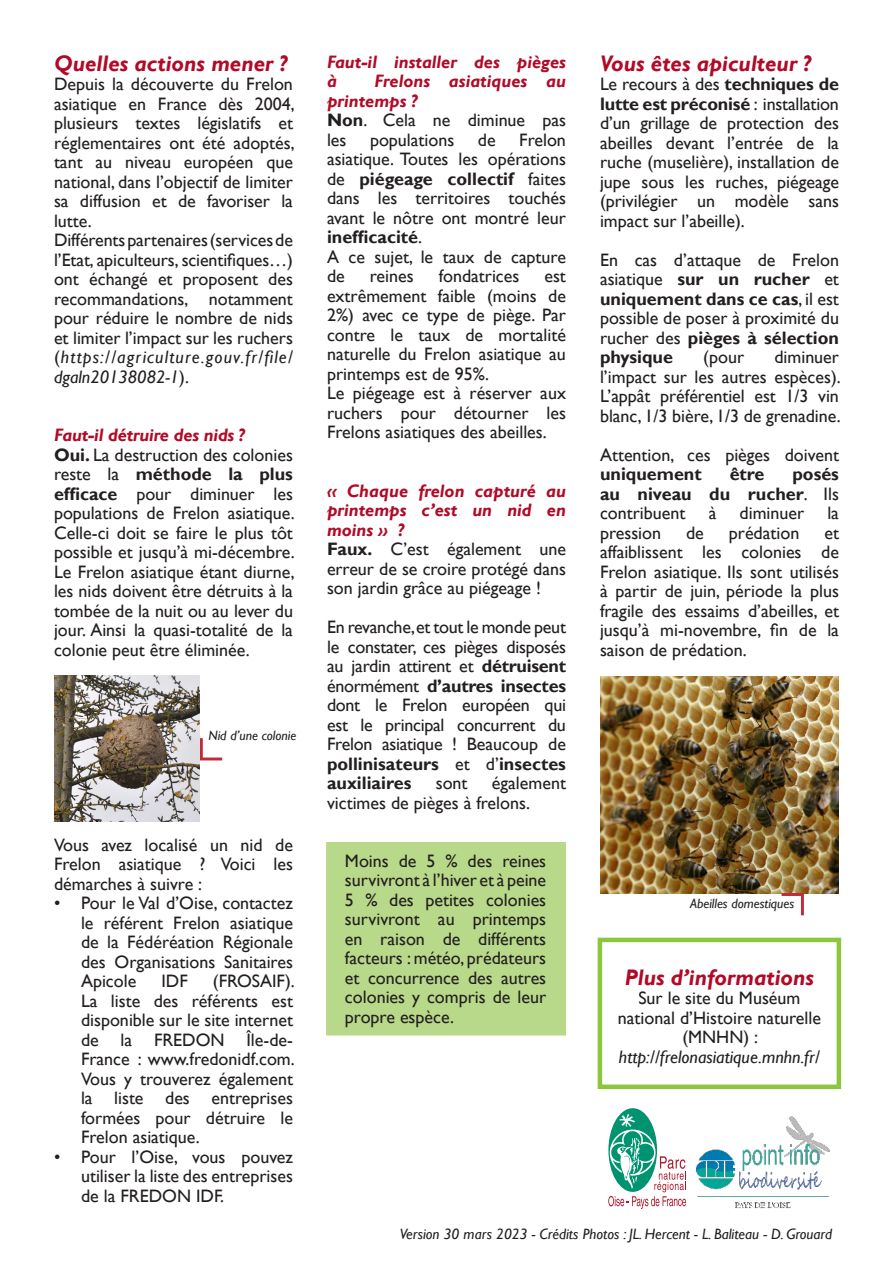
<style>
.page{position:relative;width:893px;height:1263px;background:#fff}
.page>*{position:absolute;margin:0;border:0;box-sizing:border-box;transform-origin:0 0}
.titre{font:italic 700 22.5px "Gill Sans";color:#b00a27}
.titre-2{font:18px/19.5px "Gill Sans";color:#231f20;text-align:justify}
.t1{font:italic 700 18px/19.5px "Gill Sans";color:#b00a27}
.t2{font:700 18px/19.5px "Gill Sans";color:#231f20;text-align:justify}
.t3{font:italic 15px "Gill Sans";color:#231f20}
.t4{font:italic 13.5px "Gill Sans";color:#231f20}
.s1{font-style:italic}
.s2{font-weight:700}
.s3{font-weight:400}
</style>
<div class="page">
<svg style="left:608px;top:1108px;width:78px;height:101px"></svg>
<img style="left:601px;top:676px;width:238px;height:217px">
<svg style="left:200px;top:738px;width:22px;height:22px"></svg>
<img style="left:55px;top:676px;width:145px;height:146px">
<div style="left:326px;top:842px;width:240px;height:193px;background:#b8d989"></div>
<div style="left:598px;top:938px;width:243px;height:151px;border:4px solid #8bc63e"></div>
<img style="left:696px;top:1117px;width:133px;height:92px">
<svg style="left:782px;top:893px;width:22px;height:22px"></svg>
<p class="titre" style="left:54px;top:50px;width:234px">Quelles actions mener ?</p>
<p class="titre-2" style="left:54px;top:75px;width:242px">Depuis la découverte du Frelon asiatique en France dès 2004, plusieurs textes législatifs et réglementaires ont été adoptés, tant au niveau européen que national, dans l’objectif de limiter sa diffusion et de favoriser la lutte.</p>
<p class="titre-2" style="left:54px;top:231px;width:241px">Différents partenaires (services de l’Etat, apiculteurs, scientifiques…) ont échangé et proposent des recommandations, notamment pour réduire le nombre de nids et limiter l’impact sur les ruchers (<span class="s1">https://agriculture.gouv.fr/file/ dgaln20138082-1</span>).</p>
<p class="t1" style="left:54px;top:426px;width:192px">Faut-il détruire des nids ?</p>
<p class="titre-2" style="left:54px;top:445px;width:242px"><span class="s2">Oui.</span> La destruction des colonies reste la <span class="s2">méthode la plus efficace</span> pour diminuer les populations de Frelon asiatique.<br>Celle-ci doit se faire le plus tôt possible et jusqu’à mi-décembre.<br>Le Frelon asiatique étant diurne, les nids doivent être détruits à la tombée de la nuit ou au lever du jour. Ainsi la quasi-totalité de la colonie peut être éliminée.</p>
<p class="t4" style="left:208px;top:728px;width:89px">Nid d’une colonie</p>
<p class="titre-2" style="left:54px;top:835px;width:240px">Vous avez localisé un nid de Frelon asiatique ? Voici les démarches à suivre :</p>
<p class="titre-2" style="left:81px;top:894px;width:213px;text-indent:-27px">• Pour le Val d’Oise, contactez le référent Frelon asiatique de la Fédéréation Régionale des Organisations Sanitaires Apicole</p>
<p class="titre-2" style="left:81px;top:972px;width:215px;text-indent:132px">(FROSAIF).<br>La liste des référents est disponible sur le site internet de la FREDON Île-de-France : www.fredonidf.com.<br>Vous y trouverez également la liste des entreprises formées pour détruire le Frelon asiatique.</p>
<p class="titre-2" style="left:81px;top:1147px;width:213px;text-indent:-27px">• Pour l’Oise, vous pouvez utiliser la liste des entreprises de la FREDON IDF.</p>
<p class="titre-2" style="left:161px;top:972px;width:28px">IDF</p>
<p class="t1" style="left:327px;top:52px;width:240px">Faut-il installer des pièges à</p>
<p class="t1" style="left:327px;top:72px;width:240px;text-indent:48px">Frelons asiatiques au printemps ?</p>
<p class="titre-2" style="left:327px;top:111px;width:240px"><span class="s2">Non</span>. Cela ne diminue pas les</p>
<p class="titre-2" style="left:327px;top:130px;width:240px;text-indent:192px">Frelon asiatique. Toutes les opérations de <span class="s2">piégeage collectif</span> faites dans les territoires touchés avant le nôtre ont montré leur <span class="s2">inefficacité</span>.</p>
<p class="titre-2" style="left:327px;top:247px;width:240px">A ce sujet, le taux de capture de</p>
<p class="titre-2" style="left:370px;top:130px;width:86px">populations</p>
<p class="titre-2" style="left:478px;top:130px;width:19px">de</p>
<p class="titre-2" style="left:370px;top:267px;width:45px">reines</p>
<p class="titre-2" style="left:439px;top:267px;width:82px">fondatrices</p>
<p class="titre-2" style="left:327px;top:267px;width:240px;text-indent:217px">est extrêmement faible (moins de 2%) avec ce type de piège. Par contre le taux de mortalité naturelle du Frelon asiatique au printemps est de 95%.</p>
<p class="titre-2" style="left:327px;top:384px;width:240px">Le piégeage est à réserver aux ruchers pour détourner les Frelons asiatiques des abeilles.</p>
<p class="t1" style="left:327px;top:481px;width:240px;text-align:justify">« Chaque frelon capturé au printemps c’est un nid en moins » ?</p>
<p class="titre-2" style="left:327px;top:540px;width:240px"><span class="s2">Faux.</span> C’est également une erreur de se croire protégé dans son jardin grâce au piégeage !</p>
<p class="titre-2" style="left:327px;top:618px;width:241px">En revanche, et tout le monde peut le constater, ces pièges disposés au jardin attirent et <span class="s2">détruisent </span>énormément <span class="s2">d’autres insectes </span>dont le Frelon européen qui est le principal concurrent du Frelon asiatique ! Beaucoup de <span class="s2">pollinisateurs</span> et d’<span class="s2">insectes auxiliaires</span></p>
<p class="titre-2" style="left:327px;top:774px;width:240px;text-indent:165px">également victimes de pièges à frelons.</p>
<p class="titre-2" style="left:436px;top:774px;width:33px">sont</p>
<p class="titre-2" style="left:345px;top:851px;width:203px">Moins de 5 % des reines survivront à l’hiver et à peine 5 % des petites colonies survivront au printemps en raison de différents facteurs : météo, prédateurs et concurrence des autres colonies y compris de leur propre espèce.</p>
<p class="titre" style="left:600px;top:50px;width:212px">Vous êtes apiculteur ?</p>
<p class="titre-2" style="left:600px;top:75px;width:240px">Le recours à des <span class="s2">techniques de lutte est préconisé</span> : installation d’un grillage de protection des abeilles devant l’entrée de la ruche (muselière), installation de jupe sous les ruches, piégeage (privilégier un modèle sans impact sur l’abeille).</p>
<p class="titre-2" style="left:600px;top:250px;width:240px">En cas d’attaque de Frelon asiatique <span class="s2">sur un rucher</span> et <span class="s2">uniquement dans ce cas</span>, il est possible de poser à proximité du rucher des <span class="s2">pièges à sélection physique</span></p>
<p class="titre-2" style="left:703px;top:348px;width:42px">(pour</p>
<p class="titre-2" style="left:600px;top:348px;width:242px;text-indent:174px">diminuer l’impact sur les autres espèces).<br>L’appât préférentiel est 1/3 vin blanc, 1/3 bière, 1/3 de grenadine.</p>
<p class="titre-2" style="left:600px;top:445px;width:240px">Attention, ces pièges doivent <span class="s2">uniquement</span></p>
<p class="t2" style="left:730px;top:465px;width:36px">être</p>
<p class="t2" style="left:600px;top:465px;width:240px;text-indent:192px">posés au niveau du rucher<span class="s3">. Ils contribuent</span></p>
<p class="titre-2" style="left:709px;top:504px;width:9px">à</p>
<p class="titre-2" style="left:740px;top:504px;width:66px">diminuer</p>
<p class="titre-2" style="left:827px;top:504px;width:13px">la</p>
<p class="titre-2" style="left:600px;top:523px;width:63px">pression</p>
<p class="titre-2" style="left:686px;top:523px;width:19px">de</p>
<p class="titre-2" style="left:729px;top:523px;width:72px">prédation</p>
<p class="titre-2" style="left:600px;top:523px;width:240px;text-indent:224px">et affaiblissent les colonies de Frelon asiatique. Ils sont utilisés à partir de juin, période la plus fragile des essaims d’abeilles, et jusqu’à mi-novembre, fin de la saison de prédation.</p>
<p class="t4" style="left:690px;top:895px;width:106px">Abeilles domestiques</p>
<p class="titre" style="left:625px;top:964px;width:191px">Plus d’informations</p>
<p class="titre-2" style="left:618px;top:989px;width:205px;text-align:center">Sur le site du Muséum national d’Histoire naturelle (MNHN) : <span class="s1">http://frelonasiatique.mnhn.fr/</span></p>
<p class="t3" style="left:400px;top:1225px;width:434px">Version 30 mars 2023 - Crédits Photos : JL. Hercent - L. Baliteau - D. Grouard</p>
</div>
